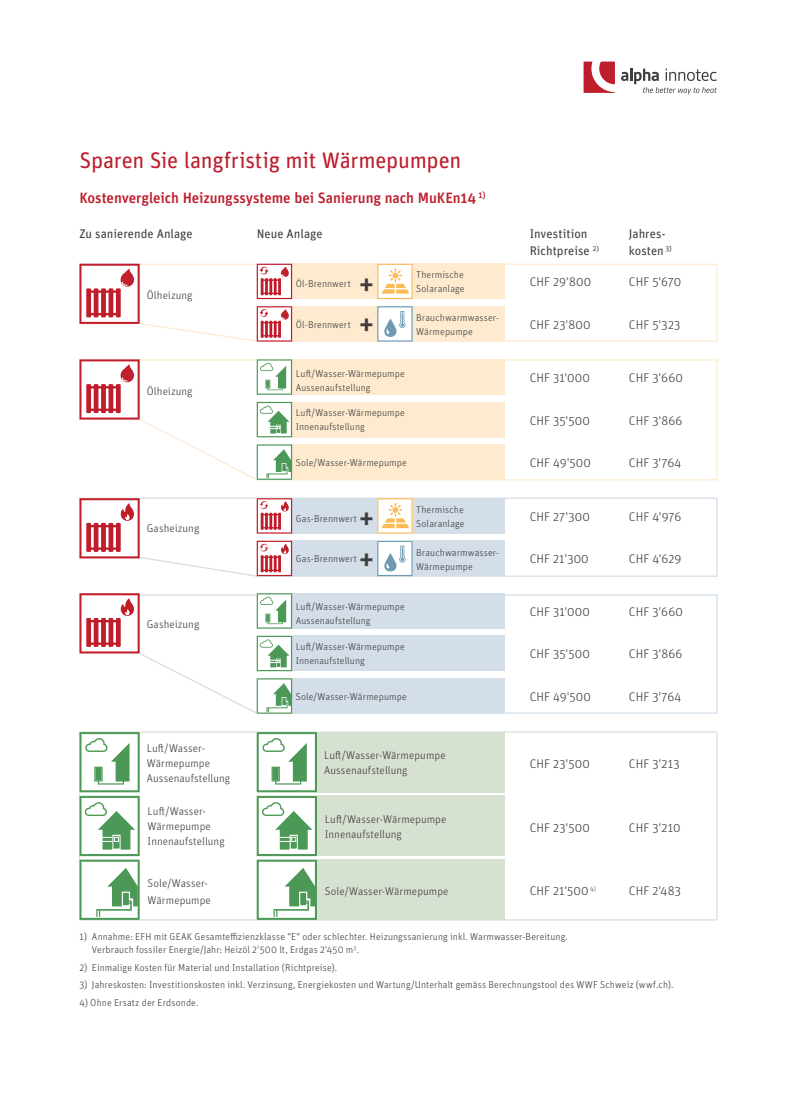
<style>
.page{position:relative;width:797px;height:1105px;background:#fff}
.page>*{position:absolute;margin:0;border:0;box-sizing:border-box;transform-origin:0 0}
.t1{font:500 27.5px "Unit Pro";color:#3e3e3f}
.t2{font:22.5px "Unit Rounded Pro";letter-spacing:-.015em;color:#be1d2c}
.t3{font:500 15px "Unit Pro";letter-spacing:-.005em;color:#be1d2c}
.t4{font:300 12.5px "Unit Pro";letter-spacing:.005em;color:#3e3e3f}
.t5{font:12.5px/17.5px "Unit Pro";color:#3e3e3f}
.t6{font:300 11.25px/15px "Unit Pro";letter-spacing:.005em;color:#3e3e3f}
.t7{font:300 10px/13.8px "Unit Pro";letter-spacing:.01em;color:#3e3e3f}
</style>
<div class="page">
<svg style="left:140px;top:359px;width:578px;height:122px"></svg>
<svg style="left:79px;top:263px;width:639px;height:79px"></svg>
<div style="left:257px;top:402px;width:248px;height:35px;background:#feebcf"></div>
<div style="left:257px;top:444px;width:248px;height:36px;background:#feebcf"></div>
<div style="left:257px;top:306px;width:248px;height:36px;background:#feebcf"></div>
<div style="left:257px;top:593px;width:248px;height:36px;background:#d3dee8"></div>
<svg style="left:79px;top:497px;width:639px;height:80px"></svg>
<svg style="left:79px;top:594px;width:639px;height:120px"></svg>
<div style="left:257px;top:541px;width:248px;height:35px;background:#d3dee8"></div>
<div style="left:257px;top:732px;width:248px;height:60px;background:#d7e1d2"></div>
<div style="left:257px;top:796px;width:248px;height:60px;background:#d7e1d2"></div>
<div style="left:257px;top:860px;width:248px;height:60px;background:#d7e1d2"></div>
<svg style="left:79px;top:264px;width:61px;height:60px"></svg>
<svg style="left:257px;top:264px;width:35px;height:35px"></svg>
<svg style="left:257px;top:306px;width:35px;height:36px"></svg>
<svg style="left:377px;top:264px;width:35px;height:35px"></svg>
<svg style="left:377px;top:498px;width:35px;height:36px"></svg>
<svg style="left:377px;top:306px;width:35px;height:36px"></svg>
<svg style="left:377px;top:541px;width:35px;height:35px"></svg>
<svg style="left:79px;top:359px;width:61px;height:61px"></svg>
<svg style="left:257px;top:359px;width:35px;height:36px"></svg>
<svg style="left:257px;top:593px;width:35px;height:36px"></svg>
<svg style="left:257px;top:402px;width:35px;height:35px"></svg>
<svg style="left:257px;top:636px;width:35px;height:35px"></svg>
<svg style="left:257px;top:444px;width:35px;height:36px"></svg>
<svg style="left:257px;top:678px;width:35px;height:36px"></svg>
<svg style="left:79px;top:732px;width:61px;height:188px"></svg>
<svg style="left:257px;top:732px;width:60px;height:188px"></svg>
<svg style="left:79px;top:498px;width:61px;height:60px"></svg>
<svg style="left:79px;top:593px;width:61px;height:60px"></svg>
<svg style="left:257px;top:498px;width:35px;height:36px"></svg>
<svg style="left:257px;top:541px;width:35px;height:35px"></svg>
<svg style="left:583px;top:62px;width:32px;height:31px"></svg>
<svg style="left:621px;top:69px;width:95px;height:26px"></svg>
<h2 class="t2" style="left:79px;top:145px;width:383px">Sparen Sie langfristig mit Wärmepumpen</h2>
<h3 class="t3" style="left:79px;top:187px;width:408px">Kostenvergleich Heizungssysteme bei Sanierung nach MuKEn14 <sup>1)</sup></h3>
<p class="t5" style="left:257px;top:224px;width:67px">Neue Anlage</p>
<p class="t5" style="left:529px;top:224px;width:71px">Investition<br>Richtpreise <sup>2)</sup></p>
<p class="t5" style="left:79px;top:224px;width:115px">Zu sanierende Anlage</p>
<p class="t5" style="left:629px;top:224px;width:44px">Jahres&shy;kosten <sup>3)</sup></p>
<p class="t6" style="left:147px;top:287px;width:47px">Ölheizung</p>
<p class="t6" style="left:147px;top:383px;width:47px">Ölheizung</p>
<p class="t6" style="left:147px;top:520px;width:54px">Gasheizung</p>
<p class="t6" style="left:147px;top:616px;width:54px">Gasheizung</p>
<p class="t6" style="left:147px;top:740px;width:85px">Luft/Wasser-<br>Wärmepumpe<br>Aussenaufstellung</p>
<p class="t7" style="left:296px;top:277px;width:57px">Öl-Brennwert</p>
<h1 class="t1" style="left:359px;top:263px;width:17px">+</h1>
<p class="t7" style="left:296px;top:317px;width:57px">Öl-Brennwert</p>
<h1 class="t1" style="left:359px;top:304px;width:17px">+</h1>
<p class="t7" style="left:416px;top:268px;width:50px">Thermische<br>Solaranlage</p>
<p class="t4" style="left:529px;top:274px;width:63px">CHF 29'800</p>
<p class="t4" style="left:629px;top:274px;width:54px">CHF 5'670</p>
<p class="t4" style="left:529px;top:316px;width:62px">CHF 23'800</p>
<p class="t4" style="left:629px;top:316px;width:53px">CHF 5'323</p>
<p class="t7" style="left:416px;top:310px;width:84px">Brauchwarmwasser-<br>Wärmepumpe</p>
<p class="t7" style="left:296px;top:367px;width:111px">Luft/Wasser-Wärmepumpe<br>Aussenaufstellung</p>
<p class="t7" style="left:296px;top:405px;width:111px">Luft/Wasser-Wärmepumpe<br>Innenaufstellung</p>
<p class="t7" style="left:296px;top:455px;width:113px">Sole/Wasser-Wärmepumpe</p>
<p class="t4" style="left:529px;top:370px;width:62px">CHF 31'000</p>
<p class="t4" style="left:629px;top:370px;width:56px">CHF 3'660</p>
<p class="t4" style="left:529px;top:412px;width:62px">CHF 35'500</p>
<p class="t4" style="left:629px;top:412px;width:55px">CHF 3'866</p>
<p class="t4" style="left:529px;top:455px;width:63px">CHF 49'500</p>
<p class="t4" style="left:629px;top:455px;width:54px">CHF 3'764</p>
<h1 class="t1" style="left:359px;top:498px;width:17px">+</h1>
<p class="t7" style="left:296px;top:511px;width:63px">Gas-Brennwert</p>
<h1 class="t1" style="left:359px;top:539px;width:17px">+</h1>
<p class="t7" style="left:296px;top:552px;width:63px">Gas-Brennwert</p>
<p class="t7" style="left:416px;top:502px;width:50px">Thermische<br>Solaranlage</p>
<p class="t7" style="left:416px;top:545px;width:84px">Brauchwarmwasser-<br>Wärmepumpe</p>
<p class="t7" style="left:296px;top:599px;width:111px">Luft/Wasser-Wärmepumpe<br>Aussenaufstellung</p>
<p class="t7" style="left:296px;top:639px;width:111px">Luft/Wasser-Wärmepumpe<br>Innenaufstellung</p>
<p class="t7" style="left:296px;top:689px;width:113px">Sole/Wasser-Wärmepumpe</p>
<p class="t4" style="left:529px;top:508px;width:62px">CHF 27'300</p>
<p class="t4" style="left:629px;top:508px;width:54px">CHF 4'976</p>
<p class="t4" style="left:529px;top:551px;width:61px">CHF 21'300</p>
<p class="t4" style="left:629px;top:551px;width:54px">CHF 4'629</p>
<p class="t4" style="left:529px;top:603px;width:62px">CHF 31'000</p>
<p class="t4" style="left:629px;top:603px;width:56px">CHF 3'660</p>
<p class="t4" style="left:529px;top:646px;width:62px">CHF 35'500</p>
<p class="t4" style="left:629px;top:646px;width:55px">CHF 3'866</p>
<p class="t4" style="left:529px;top:689px;width:63px">CHF 49'500</p>
<p class="t4" style="left:629px;top:689px;width:54px">CHF 3'764</p>
<p class="t6" style="left:324px;top:747px;width:123px">Luft/Wasser-Wärmepumpe<br>Aussenaufstellung</p>
<p class="t4" style="left:529px;top:756px;width:62px">CHF 23'500</p>
<p class="t4" style="left:629px;top:756px;width:52px">CHF 3'213</p>
<p class="t6" style="left:148px;top:804px;width:78px">Luft/Wasser-<br>Wärmepumpe<br>Innenaufstellung</p>
<p class="t6" style="left:325px;top:811px;width:123px">Luft/Wasser-Wärmepumpe<br>Innenaufstellung</p>
<p class="t6" style="left:148px;top:874px;width:65px;line-height:17.5px">Sole/Wasser-<br>Wärmepumpe</p>
<p class="t6" style="left:325px;top:884px;width:125px">Sole/Wasser-Wärmepumpe</p>
<p class="t4" style="left:529px;top:819px;width:62px">CHF 23'500</p>
<p class="t4" style="left:629px;top:819px;width:53px">CHF 3'210</p>
<p class="t4" style="left:529px;top:882px;width:68px">CHF 21'500 <sup>4)</sup></p>
<p class="t4" style="left:629px;top:882px;width:53px">CHF 2'483</p>
<p class="t7" style="left:92px;top:929px;width:477px;text-indent:-12px">1) Annahme: EFH mit GEAK Gesamteffizienzklasse "E" oder schlechter. Heizungssanierung inkl. Warmwasser-Bereitung.<br>Verbrauch fossiler Energie/Jahr: Heizöl 2'500 lt, Erdgas 2'450 m<sup>3</sup>.</p>
<p class="t7" style="left:79px;top:960px;width:259px">2) Einmalige Kosten für Material und Installation (Richtpreise).</p>
<p class="t7" style="left:79px;top:978px;width:595px">3) Jahreskosten: Investitionskosten inkl. Verzinsung, Energiekosten und Wartung/Unterhalt gemäss Berechnungstool des WWF Schweiz (wwf.ch).</p>
<p class="t7" style="left:79px;top:995px;width:121px">4) Ohne Ersatz der Erdsonde.</p>
</div>
